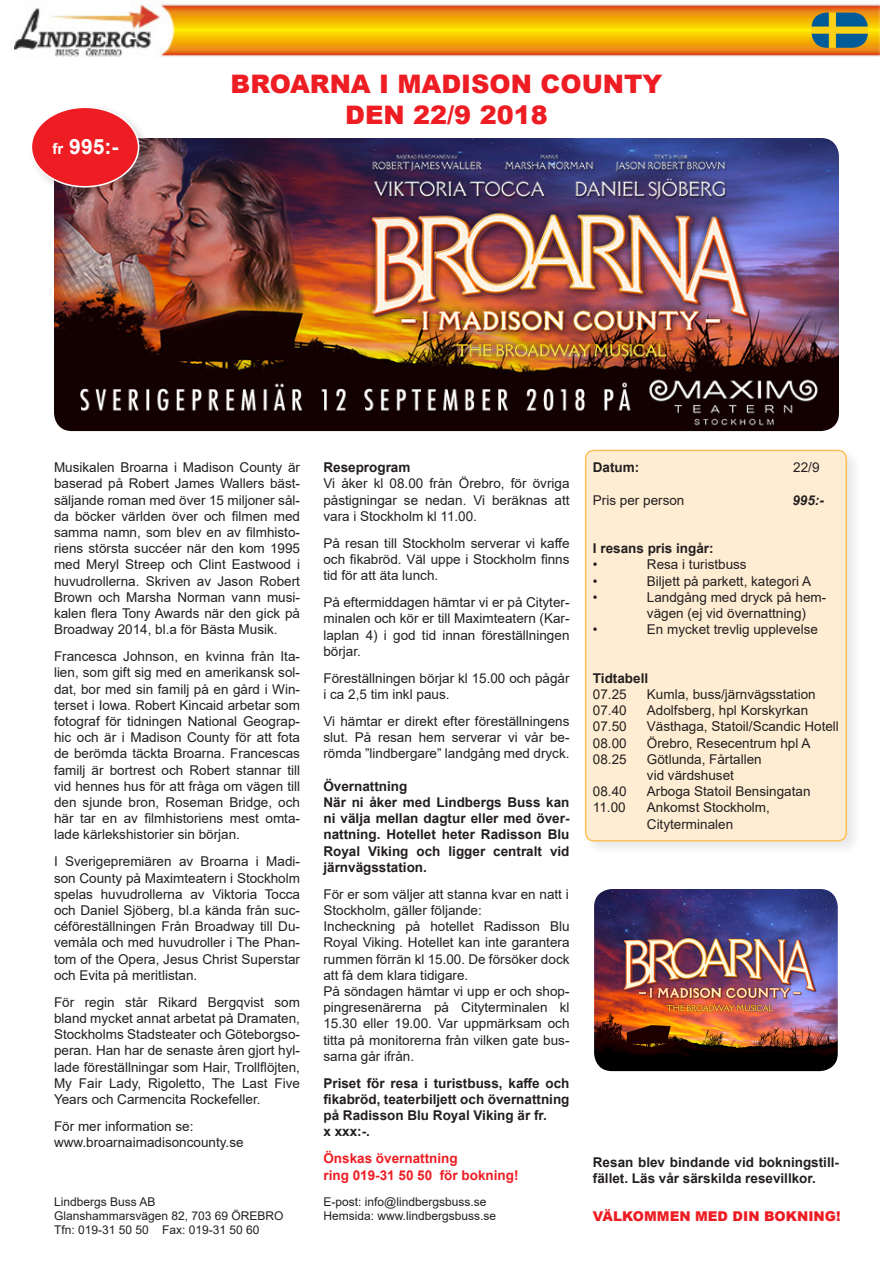
<style>
.page{position:relative;width:893px;height:1263px;background:#fff}
.page>*{position:absolute;margin:0;border:0;box-sizing:border-box;transform-origin:0 0}
.t1{font:900 25.5px "Arial";color:#ee1d23}
.t2{font:700 21px "Arial";color:#fff}
.t3{font:13.5px/16.2px "Arial";color:#231f20;text-align:justify}
.t4{font:700 13.5px/16.2px "Arial";color:#231f20}
.t5{font:700 13.5px "Arial";color:#ee1d23}
.t6{font:900 13.5px "Arial";color:#ee1d23}
.t7{font:italic 700 13.5px "Arial";color:#231f20}
.t8{font:12px "Arial";color:#231f20}
.s1{font-size:15px}
</style>
<div class="page">
<div style="left:583px;top:448px;width:278px;height:408px;background:#231f20;opacity:.1"></div>
<div style="left:586px;top:450px;width:260px;height:391px;background:#feedd2;border-radius:9px"></div>
<div style="left:585px;top:450px;width:262px;height:392px;border:2px solid #fdc056;border-radius:9px"></div>
<img style="left:14px;top:0;width:866px;height:58px">
<img style="left:812px;top:13px;width:56px;height:35px">
<img style="left:54px;top:138px;width:785px;height:293px">
<div style="left:27px;top:103px;width:124px;height:96px;background:#231f20;opacity:.2"></div>
<div style="left:31px;top:107px;width:108px;height:80px;background:#ee1d23;border-radius:50%"></div>
<div style="left:31px;top:106px;width:108px;height:82px;border:2px solid #fff;border-radius:50%"></div>
<img style="left:594px;top:889px;width:244px;height:182px">
<p class="t2" style="left:53px;top:131px;width:67px"><span class="s1">fr</span> 995:-</p>
<p class="t1" style="left:231px;top:66px;width:433px">BROARNA I MADISON COUNTY</p>
<p class="t1" style="left:345px;top:96px;width:204px">DEN 22/9 2018</p>
<p class="t3" style="left:54px;top:459px;width:248px">Musikalen Broarna i Madison County är baserad på Robert James Wallers bäst&shy;säljande roman med över 15 miljoner sål&shy;da böcker världen över och filmen med samma namn, som blev en av filmhisto&shy;riens största succéer när den kom 1995 med Meryl Streep och Clint Eastwood i huvudrollerna. Skriven av Jason Robert Brown och Marsha Norman vann musi&shy;kalen flera Tony Awards när den gick på Broadway 2014, bl.a för Bästa Musik.</p>
<p class="t3" style="left:54px;top:648px;width:248px">Francesca Johnson, en kvinna från Ita&shy;lien, som gift sig med en amerikansk sol&shy;dat, bor med sin familj på en gård i Win&shy;terset i Iowa. Robert Kincaid arbetar som fotograf för tidningen National Geograp&shy;hic och är i Madison County för att fota de berömda täckta Broarna. Francescas familj är bortrest och Robert stannar till vid hennes hus för att fråga om vägen till den sjunde bron, Roseman Bridge, och här tar en av filmhistoriens mest omta&shy;lade kärlekshistorier sin början.</p>
<p class="t3" style="left:54px;top:853px;width:248px">I Sverigepremiären av Broarna i Madi&shy;son County på Maximteatern i Stockholm spelas huvudrollerna av Viktoria Tocca och Daniel Sjöberg, bl.a kända från suc&shy;céföreställningen Från Broadway till Du&shy;vemåla och med huvudroller i The Phan&shy;tom of the Opera, Jesus Christ Superstar och Evita på meritlistan.</p>
<p class="t3" style="left:54px;top:994px;width:248px">För regin står Rikard Bergqvist som bland mycket annat arbetat på Dramaten, Stockholms Stadsteater och Göteborgso&shy;peran. Han har de senaste åren gjort hyl&shy;lade föreställningar som Hair, Trollflöjten, My Fair Lady, Rigoletto, The Last Five Years och Carmencita Rockefeller.</p>
<p class="t3" style="left:54px;top:1118px;width:141px">För mer information se:</p>
<p class="t3" style="left:54px;top:1134px;width:191px">www.broarnaimadisoncounty.se</p>
<p class="t8" style="left:54px;top:1193px;width:103px">Lindbergs Buss AB</p>
<p class="t8" style="left:54px;top:1207px;width:231px">Glanshammarsvägen 82, 703 69 ÖREBRO</p>
<p class="t8" style="left:54px;top:1222px;width:207px">Tfn: 019-31 50 50 Fax: 019-31 50 60</p>
<p class="t4" style="left:323px;top:459px;width:89px">Reseprogram</p>
<p class="t3" style="left:323px;top:475px;width:248px">Vi åker kl 08.00 från Örebro, för övriga påstigningar se nedan. Vi beräknas att vara i Stockholm kl 11.00.</p>
<p class="t3" style="left:323px;top:535px;width:248px">På resan till Stockholm serverar vi kaffe och fikabröd. Väl uppe i Stockholm finns tid för att äta lunch.</p>
<p class="t3" style="left:323px;top:594px;width:248px">På eftermiddagen hämtar vi er på Cityter&shy;minalen och kör er till Maximteatern (Kar&shy;laplan 4) i god tid innan föreställningen börjar.</p>
<p class="t3" style="left:323px;top:670px;width:248px">Föreställningen börjar kl 15.00 och pågår i ca 2,5 tim inkl paus.</p>
<p class="t3" style="left:323px;top:713px;width:248px">Vi hämtar er direkt efter föreställningens slut. På resan hem serverar vi vår be&shy;römda ”lindbergare” landgång med dryck.</p>
<p class="t4" style="left:323px;top:778px;width:86px">Övernattning</p>
<p class="t4" style="left:323px;top:794px;width:248px">När ni åker med Lindbergs Buss kan</p>
<p class="t4" style="left:323px;top:810px;width:248px">ni välja mellan dagtur eller med över&shy;nattning. Hotellet heter Radisson Blu</p>
<p class="t4" style="left:323px;top:843px;width:248px">Royal Viking och ligger centralt vid</p>
<p class="t4" style="left:323px;top:859px;width:105px">järnvägsstation.</p>
<p class="t3" style="left:323px;top:886px;width:247px">För er som väljer att stanna kvar en natt i</p>
<p class="t3" style="left:323px;top:902px;width:160px">Stockholm, gäller följande:</p>
<p class="t3" style="left:323px;top:918px;width:248px">Incheckning på hotellet Radisson Blu Royal Viking. Hotellet kan inte garantera rummen förrän kl 15.00. De försöker dock att få dem klara tidigare.</p>
<p class="t3" style="left:323px;top:983px;width:248px">På söndagen hämtar vi upp er och shop&shy;pingresenärerna på Cityterminalen kl 15.30 eller 19.00. Var uppmärksam och titta på monitorerna från vilken gate bus&shy;sarna går ifrån.</p>
<p class="t4" style="left:323px;top:1075px;width:248px;text-align:justify">Priset för resa i turistbuss, kaffe och fikabröd, teaterbiljett och övernattning på Radisson Blu Royal Viking är fr.</p>
<p class="t4" style="left:323px;top:1124px;width:48px">x xxx:-.</p>
<p class="t5" style="left:323px;top:1149px;width:136px">Önskas övernattning</p>
<p class="t5" style="left:323px;top:1165px;width:197px">ring 019-31 50 50 för bokning!</p>
<p class="t4" style="left:593px;top:459px;width:48px">Datum:</p>
<p class="t3" style="left:793px;top:459px;width:28px">22/9</p>
<p class="t3" style="left:593px;top:492px;width:93px">Pris per person</p>
<p class="t7" style="left:792px;top:491px;width:33px">995:-</p>
<p class="t4" style="left:593px;top:540px;width:122px">I resans pris ingår:</p>
<p class="t3" style="left:593px;top:556px;width:6px">•</p>
<p class="t3" style="left:647px;top:556px;width:101px">Resa i turistbuss</p>
<p class="t3" style="left:593px;top:573px;width:6px">•</p>
<p class="t3" style="left:647px;top:573px;width:166px">Biljett på parkett, kategori A</p>
<p class="t3" style="left:593px;top:589px;width:6px">•</p>
<p class="t3" style="left:647px;top:589px;width:181px">Landgång med dryck på hem-</p>
<p class="t3" style="left:647px;top:605px;width:161px">vägen (ej vid övernattning)</p>
<p class="t3" style="left:593px;top:621px;width:6px">•</p>
<p class="t3" style="left:647px;top:621px;width:173px">En mycket trevlig upplevelse</p>
<p class="t4" style="left:593px;top:670px;width:57px">Tidtabell</p>
<p class="t3" style="left:593px;top:686px;width:35px">07.25</p>
<p class="t3" style="left:647px;top:686px;width:170px">Kumla, buss/järnvägsstation</p>
<p class="t3" style="left:593px;top:702px;width:35px">07.40</p>
<p class="t3" style="left:647px;top:702px;width:163px">Adolfsberg, hpl Korskyrkan</p>
<p class="t3" style="left:593px;top:718px;width:35px">07.50</p>
<p class="t3" style="left:647px;top:718px;width:194px">Västhaga, Statoil/Scandic Hotell</p>
<p class="t3" style="left:593px;top:735px;width:35px">08.00</p>
<p class="t3" style="left:647px;top:735px;width:165px">Örebro, Resecentrum hpl A</p>
<p class="t3" style="left:593px;top:751px;width:35px">08.25</p>
<p class="t3" style="left:647px;top:751px;width:116px">Götlunda, Fårtallen</p>
<p class="t3" style="left:647px;top:767px;width:89px">vid värdshuset</p>
<p class="t3" style="left:593px;top:783px;width:35px">08.40</p>
<p class="t3" style="left:647px;top:783px;width:165px">Arboga Statoil Bensingatan</p>
<p class="t3" style="left:593px;top:799px;width:34px">11.00</p>
<p class="t3" style="left:647px;top:799px;width:125px">Ankomst Stockholm,</p>
<p class="t3" style="left:647px;top:816px;width:88px">Cityterminalen</p>
<p class="t4" style="left:593px;top:1154px;width:248px">Resan blev bindande vid bokningstill&shy;fället. Läs vår särskilda resevillkor.</p>
<p class="t8" style="left:323px;top:1193px;width:164px">E-post: info@lindbergsbuss.se</p>
<p class="t8" style="left:323px;top:1207px;width:174px">Hemsida: www.lindbergsbuss.se</p>
<p class="t6" style="left:593px;top:1207px;width:249px">VÄLKOMMEN MED DIN BOKNING!</p>
</div>
